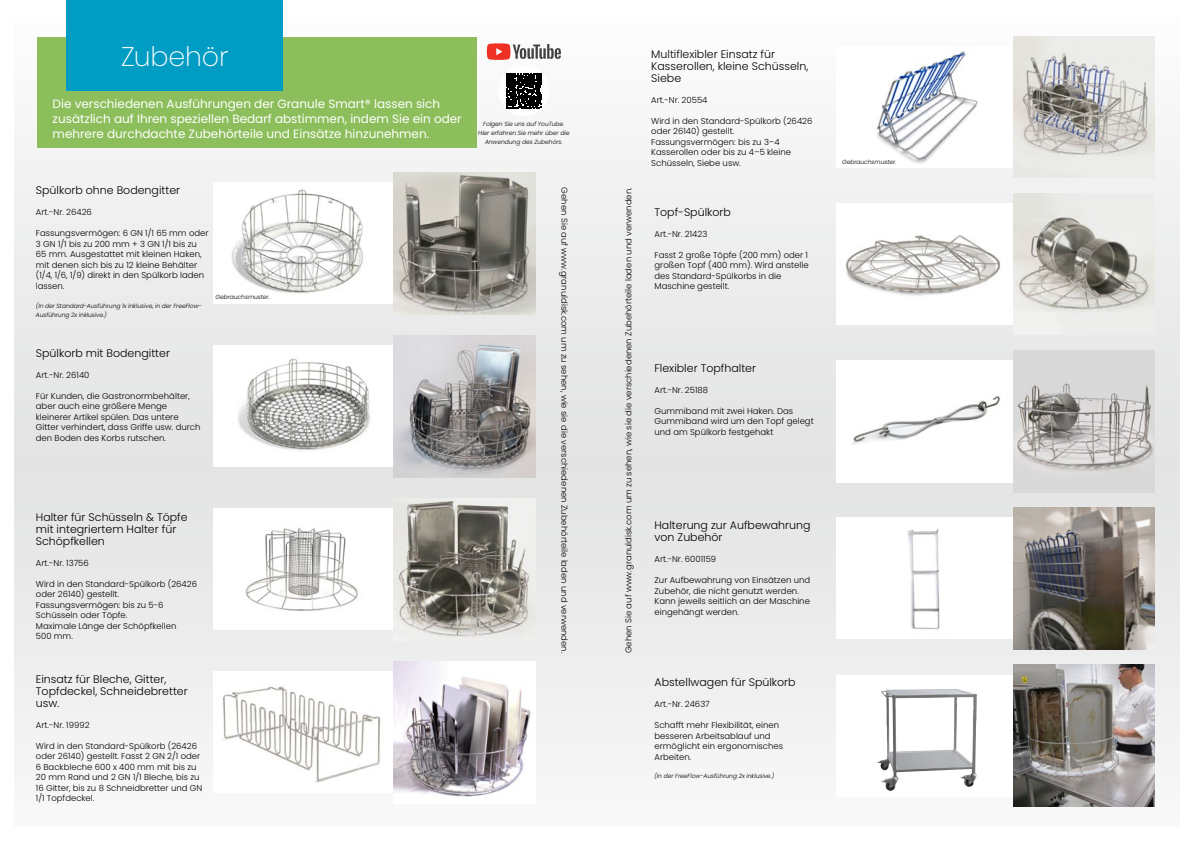
<style>
.page{position:relative;width:1191px;height:842px;background:#fff}
.page>*{position:absolute;margin:0;border:0;box-sizing:border-box;transform-origin:0 0}
.t1{font:200 27px "Poppins";letter-spacing:-.005em;color:#fff}
.t2{font:12px/15px "Poppins";color:#fff}
.t3{font:300 11px/12px "Poppins";color:#000}
.t4{font:300 8.5px/10.5px "Poppins";color:#000}
.t5{font:italic 300 6px/9px "Poppins";letter-spacing:-.01em;color:#000}
</style>
<div class="page">
<div style="left:14px;top:14px;width:1165px;height:812px;background:linear-gradient(to bottom,#f1f2f2,#ebebec)"></div>
<div style="left:37px;top:37px;width:439px;height:111px;background:#8cbe5b"></div>
<div style="left:67px;top:0;width:216px;height:90px;background:#009cc3"></div>
<div style="left:213px;top:345px;width:199px;height:122px;background:#fff"></div>
<img style="left:238px;top:358px;width:132px;height:93px">
<img style="left:393px;top:335px;width:142px;height:142px">
<img style="left:213px;top:182px;width:180px;height:122px">
<img style="left:393px;top:172px;width:142px;height:142px">
<div style="left:213px;top:508px;width:199px;height:122px;background:#fff"></div>
<img style="left:245px;top:527px;width:113px;height:84px">
<img style="left:393px;top:498px;width:142px;height:142px">
<img style="left:213px;top:672px;width:180px;height:121px">
<img style="left:393px;top:661px;width:142px;height:142px">
<div style="left:836px;top:203px;width:198px;height:122px;background:#fff"></div>
<img style="left:845px;top:235px;width:156px;height:61px">
<img style="left:1013px;top:193px;width:142px;height:142px">
<img style="left:836px;top:360px;width:177px;height:122px">
<img style="left:1013px;top:350px;width:142px;height:142px">
<div style="left:836px;top:518px;width:198px;height:121px;background:#fff"></div>
<img style="left:907px;top:529px;width:33px;height:100px">
<img style="left:1013px;top:508px;width:142px;height:141px">
<div style="left:836px;top:675px;width:198px;height:121px;background:#fff"></div>
<img style="left:877px;top:690px;width:96px;height:101px">
<img style="left:1013px;top:665px;width:141px;height:141px">
<img style="left:836px;top:46px;width:177px;height:122px">
<img style="left:1013px;top:36px;width:142px;height:142px">
<svg style="left:487px;top:43px;width:74px;height:17px"></svg>
<div style="left:498px;top:65px;width:51px;height:51px;background:#fff;border-radius:50%"></div>
<svg style="left:506px;top:73px;width:35px;height:35px"></svg>
<h1 class="t1" style="left:121px;top:40px;width:109px">Zubehör</h1>
<h2 class="t2" style="left:53px;top:96px;width:410px">Die verschiedenen Ausführungen der Granule Smart® lassen sich zusätzlich auf Ihren speziellen Bedarf abstimmen, indem Sie ein oder mehrere durchdachte Zubehörteile und Einsätze hinzunehmen.</h2>
<p class="t3" style="left:36px;top:185px;width:146px">Spülkorb ohne Bodengitter</p>
<p class="t4" style="left:36px;top:207px;width:58px">Art.-Nr. 26426</p>
<p class="t4" style="left:36px;top:228px;width:174px">Fassungsvermögen: 6 GN 1/1 65 mm oder 3 GN 1/1 bis zu 200 mm + 3 GN 1/1 bis zu 65 mm. Ausgestattet mit kleinen Haken, mit denen sich bis zu 12 kleine Behälter (1/4, 1/6, 1/9) direkt in den Spülkorb laden lassen.</p>
<p class="t5" style="left:36px;top:302px;width:167px">(In der Standard-Ausführung 1x inklusive, in der FreeFlow-<br>Ausführung 2x inklusive.)</p>
<p class="t5" style="left:215px;top:292px;width:56px">Gebrauchsmuster.</p>
<p class="t3" style="left:36px;top:347px;width:136px">Spülkorb mit Bodengitter</p>
<p class="t4" style="left:36px;top:370px;width:55px">Art.-Nr. 26140</p>
<p class="t4" style="left:36px;top:391px;width:166px">Für Kunden, die Gastronormbehälter, aber auch eine größere Menge kleinerer Artikel spülen. Das untere Gitter verhindert, dass Griffe usw. durch den Boden des Korbs rutschen.</p>
<p class="t3" style="left:36px;top:511px;width:153px">Halter für Schüsseln &amp; Töpfe mit integriertem Halter für<br>Schöpfkellen</p>
<p class="t4" style="left:36px;top:557px;width:54px">Art.-Nr. 13756</p>
<p class="t4" style="left:36px;top:578px;width:163px">Wird in den Standard-Spülkorb (26426 oder 26140) gestellt.<br>Fassungsvermögen: bis zu 5-6<br>Schüsseln oder Töpfe.<br>Maximale Länge der Schöpfkellen<br>500 mm.</p>
<p class="t3" style="left:36px;top:673px;width:153px">Einsatz für Bleche, Gitter,<br>Topfdeckel, Schneidebretter usw.</p>
<p class="t4" style="left:36px;top:720px;width:55px">Art.-Nr. 19992</p>
<p class="t4" style="left:36px;top:741px;width:168px">Wird in den Standard-Spülkorb (26426 oder 26140) gestellt. Fasst 2 GN 2/1 oder 6 Backbleche 600 x 400 mm mit bis zu 20 mm Rand und 2 GN 1/1 Bleche, bis zu 16 Gitter, bis zu 8 Schneidbretter und GN 1/1 Topfdeckel.</p>
<p class="t5" style="left:478px;top:119px;width:93px;text-align:center">Folgen Sie uns auf YouTube.<br>Hier erfahren Sie mehr über die<br>Anwendung des Zubehörs.</p>
<p class="t4" style="left:570px;top:187px;width:467px;rotate:90deg">Gehen Sie auf www.granuldisk.com um zu sehen, wie sie die verschiedenen Zubehörteile laden und verwenden.</p>
<p class="t4" style="left:623px;top:653px;width:467px;rotate:-90deg">Gehen Sie auf www.granuldisk.com um zu sehen, wie sie die verschiedenen Zubehörteile laden und verwenden.</p>
<p class="t3" style="left:651px;top:48px;width:158px">Multiflexibler Einsatz für<br>Kasserollen, kleine Schüsseln,<br>Siebe</p>
<p class="t4" style="left:651px;top:94px;width:58px">Art.-Nr. 20554</p>
<p class="t4" style="left:651px;top:115px;width:163px">Wird in den Standard-Spülkorb (26426 oder 26140) gestellt.<br>Fassungsvermögen: bis zu 3–4<br>Kasserollen oder bis zu 4–5 kleine<br>Schüsseln, Siebe usw.</p>
<p class="t3" style="left:654px;top:206px;width:78px">Topf-Spülkorb</p>
<p class="t4" style="left:654px;top:229px;width:54px">Art.-Nr. 21423</p>
<p class="t4" style="left:654px;top:250px;width:156px">Fasst 2 große Töpfe (200 mm) oder 1 großen Topf (400 mm). Wird anstelle des Standard-Spülkorbs in die<br>Maschine gestellt.</p>
<p class="t3" style="left:654px;top:362px;width:103px">Flexibler Topfhalter</p>
<p class="t4" style="left:654px;top:385px;width:55px">Art.-Nr. 25188</p>
<p class="t4" style="left:654px;top:406px;width:161px">Gummiband mit zwei Haken. Das<br>Gummiband wird um den Topf gelegt und am Spülkorb festgehakt</p>
<p class="t3" style="left:654px;top:519px;width:157px">Halterung zur Aufbewahrung von Zubehör</p>
<p class="t4" style="left:654px;top:554px;width:63px">Art.-Nr. 6001159</p>
<p class="t4" style="left:654px;top:575px;width:157px">Zur Aufbewahrung von Einsätzen und<br>Zubehör, die nicht genutzt werden.<br>Kann jeweils seitlich an der Maschine eingehängt werden.</p>
<p class="t3" style="left:654px;top:677px;width:143px">Abstellwagen für Spülkorb</p>
<p class="t4" style="left:654px;top:699px;width:57px">Art.-Nr. 24637</p>
<p class="t4" style="left:654px;top:720px;width:130px">Schafft mehr Flexibilität, einen besseren Arbeitsablauf und ermöglicht ein ergonomisches<br>Arbeiten.</p>
<p class="t5" style="left:654px;top:771px;width:121px">(In der FreeFlow-Ausführung 2x inklusive.)</p>
<p class="t5" style="left:842px;top:157px;width:56px">Gebrauchsmuster.</p>
</div>
